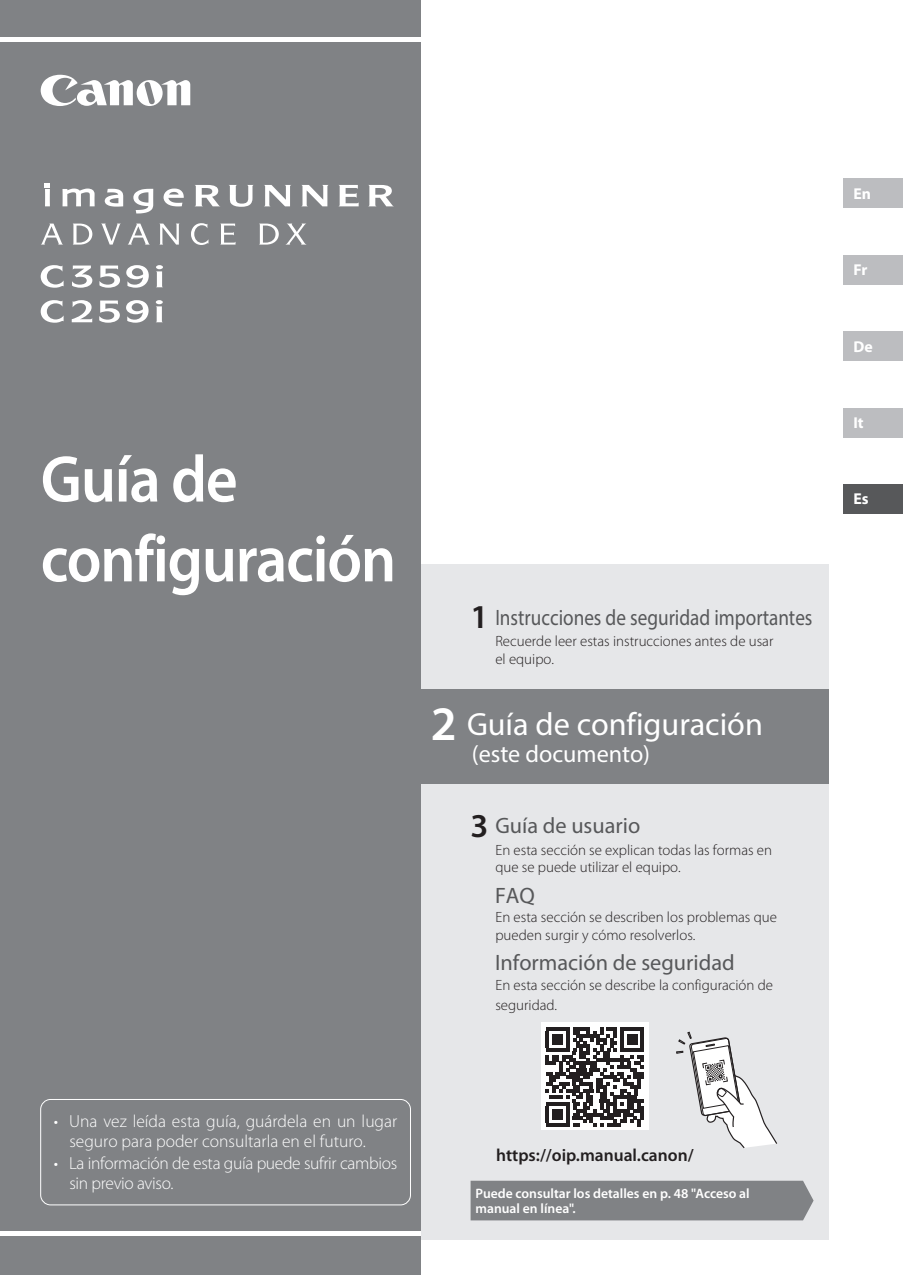
<style>
.page{position:relative;width:903px;height:1275px;background:#fff}
.page>*{position:absolute;margin:0;border:0;box-sizing:border-box;transform-origin:0 0}
.t1{font:600 66.5px/79.8px "Myriad Pro";letter-spacing:-.02em;color:#fff;scale:.93 1}
.t2{font:32.2px "Myriad Pro";color:#fff}
.t3{font:24.15px "Myriad Pro";color:#fff}
.t4{font:22.4px "Myriad Pro";color:#57585a}
.t5{font:22.4px "Myriad Pro";color:#57585a;scale:.86 1}
.t6{font:300 17.5px/19.8px "Myriad Pro";color:#fff}
.t7{font:300 17.5px/19.8px "Myriad Pro";letter-spacing:-.02em;color:#fff}
.t8{font:600 17.5px "Myriad Pro";color:#231f20}
.t9{font:700 15.75px "Myriad Pro";color:#fff}
.t10{font:300 14.88px/17.8px "Myriad Pro";color:#231f20}
.t11{font:600 13.65px/14.9px "Myriad Pro";color:#fff}
.s1{font-weight:600;font-size:33.43px;color:#231f20}
.s2{font-weight:600;font-size:48.3px}
</style>
<div class="page">
<div style="left:843px;top:484px;width:60px;height:30px;background:#57585a"></div>
<div style="left:843px;top:255px;width:60px;height:30px;background:#bcbdc0"></div>
<div style="left:843px;top:179px;width:60px;height:29px;background:#bcbdc0"></div>
<div style="left:843px;top:331px;width:60px;height:30px;background:#bcbdc0"></div>
<div style="left:843px;top:408px;width:60px;height:30px;background:#bcbdc0"></div>
<div style="left:372px;top:565px;width:456px;height:124px;background:#e6e7e9"></div>
<div style="left:372px;top:783px;width:456px;height:457px;background:#e6e7e9"></div>
<div style="left:0;top:0;width:420px;height:1275px;background:#808285"></div>
<div style="left:40px;top:1099px;width:371px;height:106px;border:1px solid #fff;border-radius:10px"></div>
<svg style="left:41px;top:75px;width:149px;height:31px"></svg>
<div style="left:376px;top:689px;width:452px;height:94px;background:#808285"></div>
<div style="left:541px;top:1022px;width:108px;height:108px;background:#fff"></div>
<hr style="left:0;top:38px;width:420px;height:4px;background:#fff">
<div style="left:0;top:1231px;width:420px;height:5px;background:#fff"></div>
<svg style="left:41px;top:224px;width:22px;height:21px"></svg>
<svg style="left:73px;top:224px;width:19px;height:21px"></svg>
<svg style="left:101px;top:224px;width:19px;height:21px"></svg>
<svg style="left:128px;top:224px;width:22px;height:21px"></svg>
<svg style="left:159px;top:224px;width:20px;height:21px"></svg>
<svg style="left:191px;top:223px;width:17px;height:22px"></svg>
<svg style="left:220px;top:224px;width:15px;height:21px"></svg>
<svg style="left:259px;top:224px;width:20px;height:21px"></svg>
<svg style="left:285px;top:224px;width:22px;height:21px"></svg>
<svg style="left:45px;top:183px;width:5px;height:23px"></svg>
<svg style="left:62px;top:189px;width:33px;height:17px"></svg>
<svg style="left:105px;top:189px;width:18px;height:18px"></svg>
<svg style="left:133px;top:189px;width:20px;height:24px"></svg>
<svg style="left:164px;top:189px;width:20px;height:17px"></svg>
<svg style="left:195px;top:185px;width:25px;height:21px"></svg>
<svg style="left:229px;top:185px;width:24px;height:22px"></svg>
<svg style="left:264px;top:185px;width:27px;height:21px"></svg>
<svg style="left:301px;top:185px;width:27px;height:21px"></svg>
<svg style="left:339px;top:185px;width:20px;height:21px"></svg>
<svg style="left:368px;top:185px;width:25px;height:21px"></svg>
<svg style="left:41px;top:265px;width:23px;height:23px"></svg>
<svg style="left:72px;top:266px;width:20px;height:22px"></svg>
<svg style="left:99px;top:266px;width:21px;height:22px"></svg>
<svg style="left:126px;top:265px;width:23px;height:23px"></svg>
<svg style="left:156px;top:265px;width:7px;height:22px"></svg>
<svg style="left:41px;top:300px;width:23px;height:23px"></svg>
<svg style="left:72px;top:300px;width:20px;height:22px"></svg>
<svg style="left:99px;top:301px;width:21px;height:22px"></svg>
<svg style="left:126px;top:300px;width:23px;height:23px"></svg>
<svg style="left:155px;top:300px;width:8px;height:22px"></svg>
<svg style="left:546px;top:1028px;width:98px;height:98px"></svg>
<svg style="left:676px;top:1032px;width:102px;height:117px"></svg>
<div style="left:471px;top:1181px;width:342px;height:39px;background:#808285"></div>
<h1 class="t1" style="left:41px;top:438px;width:384px">Guía de configuración</h1>
<h3 class="t5" style="left:471px;top:603px;width:399px"><span class="s1">1</span> Instrucciones de seguridad importantes</h3>
<p class="t10" style="left:495px;top:632px;width:279px">Recuerde leer estas instrucciones antes de usar el equipo.</p>
<h2 class="t2" style="left:431px;top:704px;width:333px"><span class="s2">2</span> Guía de configuración</h2>
<h3 class="t3" style="left:472px;top:739px;width:180px">(este documento)</h3>
<h3 class="t4" style="left:471px;top:812px;width:171px"><span class="s1">3</span> Guía de usuario</h3>
<p class="t10" style="left:495px;top:840px;width:278px">En esta sección se explican todas las formas en que se puede utilizar el equipo.</p>
<h3 class="t4" style="left:495px;top:881px;width:41px">FAQ</h3>
<p class="t10" style="left:495px;top:908px;width:283px">En esta sección se describen los problemas que pueden surgir y cómo resolverlos.</p>
<h3 class="t4" style="left:495px;top:949px;width:241px">Información de seguridad</h3>
<p class="t10" style="left:495px;top:975px;width:279px;line-height:19.6px">En esta sección se describe la configuración de seguridad.</p>
<p class="t6" style="left:69px;top:1111px;width:329px;text-indent:-16px">• Una vez leída esta guía, guárdela en un lugar seguro para poder consultarla en el futuro.</p>
<p class="t7" style="left:69px;top:1153px;width:329px;text-indent:-16px">• La información de esta guía puede sufrir cambios sin previo aviso.</p>
<p class="t8" style="left:496px;top:1144px;width:199px">https://oip.manual.canon/</p>
<p class="t11" style="left:475px;top:1185px;width:276px">Puede consultar los detalles en p. 48 "Acceso al manual en línea".</p>
<p class="t9" style="left:853px;top:183px;width:19px">En</p>
<p class="t9" style="left:853px;top:260px;width:15px">Fr</p>
<p class="t9" style="left:853px;top:336px;width:21px">De</p>
<p class="t9" style="left:853px;top:412px;width:12px">It</p>
<p class="t9" style="left:853px;top:489px;width:17px">Es</p>
</div>
